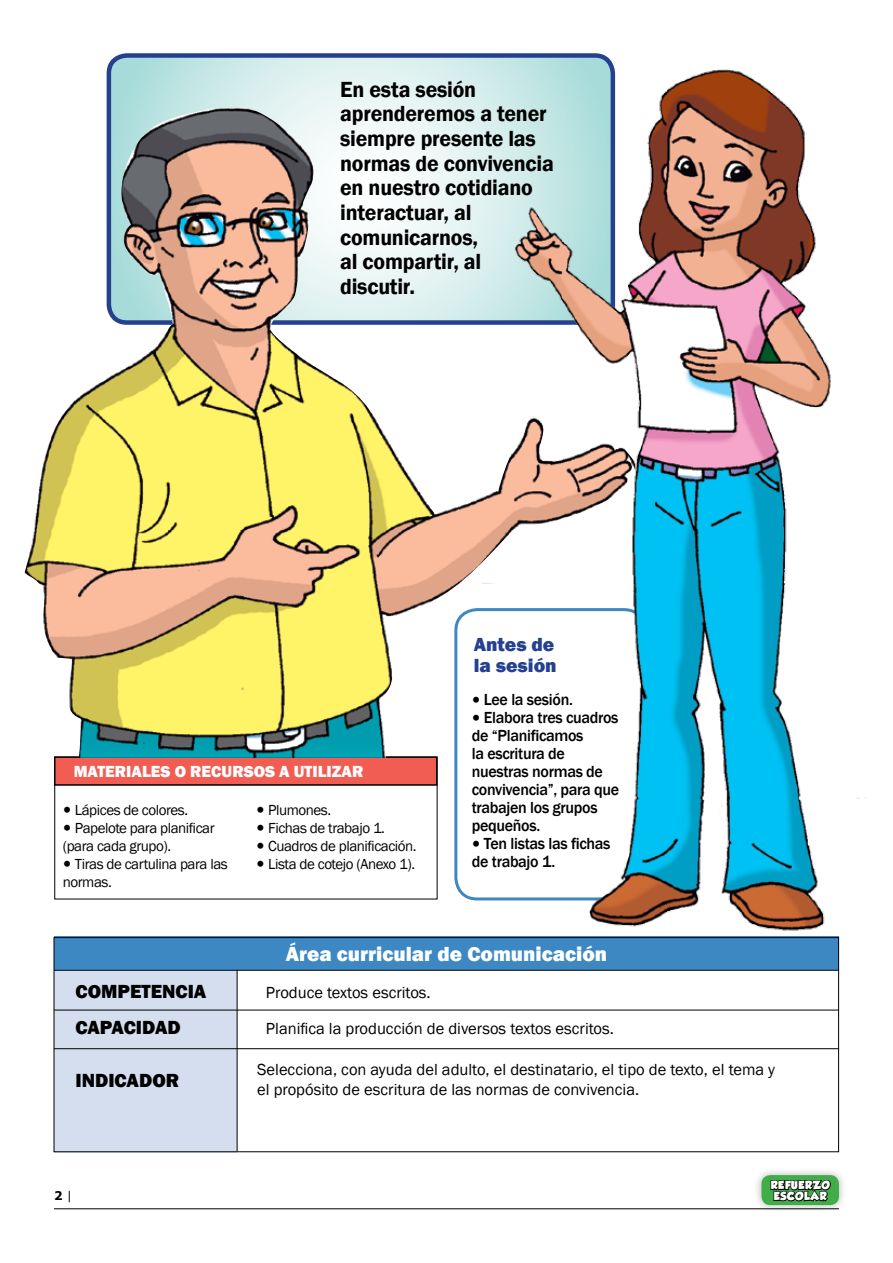
<style>
.page{position:relative;width:893px;height:1263px;background:#fff}
.page>*{position:absolute;margin:0;border:0;box-sizing:border-box;transform-origin:0 0}
.t1{font:600 22.5px/24.6px "Franklin Gothic";letter-spacing:-.01em;color:#000}
.t2{font:800 21px "Franklin Gothic";color:#fff}
.t3{font:800 19.5px "Franklin Gothic";color:#000}
.t4{font:800 19.5px/21px "Franklin Gothic";color:#25408f}
.t5{font:16.5px/19.8px "Franklin Gothic";color:#000}
.t6{font:500 16.5px/18px "Franklin Gothic";letter-spacing:-.02em;color:#000}
.t7{font:800 16.5px "Franklin Gothic";color:#fff}
.t8{font:15px/18px "Franklin Gothic";letter-spacing:-.03em;color:#000}
.t9{font:700 12px "Verdana";color:#000}
.t10{font:10.2px/10.9px "GROBOLD";letter-spacing:.07em;color:#fff}
.s1{font-family:"Verdana";font-size:16.5px}
.s2{font-family:"Verdana";font-weight:400}
.s3{font-weight:400}
</style>
<div class="page">
<hr style="left:54px;top:1208px;width:785px;height:1px;background:#000">
<div style="left:752px;top:1165px;width:94px;height:47px;background:#000;opacity:.25"></div>
<div style="left:761px;top:1175px;width:78px;height:30px;background:#41ad49;border-radius:9px"></div>
<svg style="left:769px;top:1179px;width:63px;height:33px"></svg>
<div style="left:54px;top:970px;width:183px;height:182px;background:#d4deef"></div>
<div style="left:54px;top:936px;width:785px;height:34px;background:#3d88c3"></div>
<div style="left:54px;top:937px;width:785px;height:215px;border:1px solid #000"></div>
<hr style="left:54px;top:1010px;width:785px;height:1px;background:#000">
<hr style="left:54px;top:970px;width:785px;height:1px;background:#000">
<hr style="left:54px;top:1048px;width:785px;height:1px;background:#000">
<hr style="left:237px;top:970px;width:1px;height:181px;background:#000">
<svg style="left:112px;top:58px;width:363px;height:50px;background:#d2ecea"></svg>
<div style="left:55px;top:757px;width:382px;height:28px;background:#f15d53"></div>
<div style="left:54px;top:756px;width:383px;height:30px;border:2px solid #000"></div>
<img style="left:475px;top:53px;width:391px;height:878px">
<img style="left:24px;top:108px;width:612px;height:650px">
<h1 class="t1" style="left:340px;top:77px;width:215px">En esta sesión aprenderemos a tener siempre presente las normas de convivencia en nuestro cotidiano interactuar, al comunicarnos,<br>al compartir, al discutir.</h1>
<p class="t7" style="left:74px;top:761px;width:291px">MATERIALES O RECURSOS A UTI LIZAR</p>
<p class="t8" style="left:63px;top:801px;width:127px"><span class="s1">•</span> Lápices de colores.</p>
<p class="t8" style="left:63px;top:819px;width:153px"><span class="s1">•</span> Papelote para planificar (para cada grupo).</p>
<p class="t8" style="left:63px;top:855px;width:167px"><span class="s1">•</span> Tiras de cartulina para las normas.</p>
<p class="t8" style="left:256px;top:801px;width:77px"><span class="s1">•</span> Plumones.</p>
<p class="t8" style="left:256px;top:819px;width:130px"><span class="s1">•</span> Fichas de trabajo 1.</p>
<p class="t8" style="left:256px;top:837px;width:162px"><span class="s1">•</span> Cuadros de planificación.</p>
<p class="t8" style="left:256px;top:855px;width:161px"><span class="s1">•</span> Lista de cotejo (Anexo 1).</p>
<p class="t4" style="left:474px;top:634px;width:84px">Antes de la sesión</p>
<p class="t6" style="left:472px;top:690px;width:103px"><span class="s2">•</span> Lee la sesión.</p>
<p class="t6" style="left:472px;top:708px;width:149px"><span class="s2">•</span> Elabora tres cuadros de “Planificamos<br>la escritura de nuestras normas de convivencia”, para que trabajen los grupos pequeños.</p>
<p class="t6" style="left:472px;top:834px;width:140px"><span class="s2">•</span> Ten listas las fichas de trabajo 1.</p>
<p class="t2" style="left:286px;top:941px;width:323px">Área curricular de Comunicación</p>
<p class="t3" style="left:75px;top:979px;width:67px">COMPETEN</p>
<p class="t3" style="left:175px;top:979px;width:32px">CIA</p>
<p class="t5" style="left:266px;top:983px;width:166px">Produce textos escritos.</p>
<p class="t3" style="left:75px;top:1015px;width:100px">CAPACIDAD</p>
<p class="t5" style="left:266px;top:1019px;width:349px">Planifica la producción de diversos textos escritos.</p>
<p class="t3" style="left:75px;top:1067px;width:11px">INDI</p>
<p class="t3" style="left:115px;top:1067px;width:66px">CADOR</p>
<p class="t5" style="left:257px;top:1060px;width:519px">Selecciona, con ayuda del adulto, el destinatario, el tipo de texto, el tema y el propósito de escritura de las normas de convivencia.</p>
<p class="t9" style="left:54px;top:1187px;width:20px">2 <span class="s3">|</span></p>
<p class="t10" style="left:771px;top:1180px;width:60px">REFUERZO<br>ESCOLAR</p>
</div>
